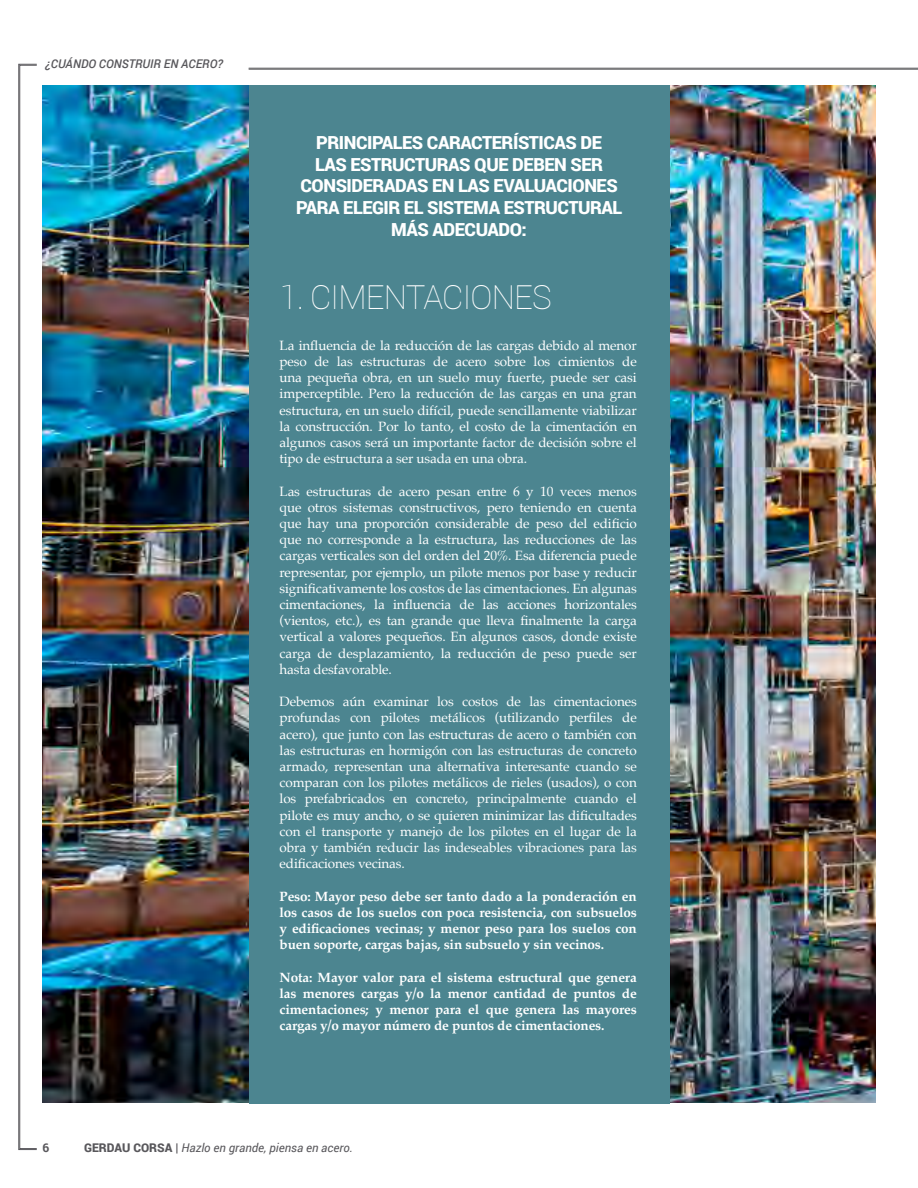
<style>
.page{position:relative;width:918px;height:1188px;background:#fff}
.page>*{position:absolute;margin:0;border:0;box-sizing:border-box;transform-origin:0 0}
.t1{font:100 33px "Roboto";letter-spacing:-.025em;color:#fff}
.t2{font:900 18px/21.6px "Roboto";letter-spacing:-.025em;color:#fff;text-align:center}
.t3{font:13.5px/16.2px "Palatino";letter-spacing:-.01em;color:#fff;text-align:justify}
.t4{font:700 13.5px/16.2px "Palatino";letter-spacing:-.01em;color:#fff;text-align:justify}
.t5{font:italic 12px "Roboto";color:#59585c}
.t6{font:italic 500 12px "Roboto";color:#59585c}
.t7{font:700 12px "Roboto";color:#59585c}
.s1{font-weight:900;font-style:normal}
</style>
<div class="page">
<hr style="left:249px;top:68px;width:669px;height:1px;background:#59585c">
<hr style="left:249px;top:69px;width:669px;height:1px;background:#59585c">
<svg style="left:18px;top:64px;width:19px;height:1086px"></svg>
<img style="left:43px;top:85px;width:832px;height:1018px">
<div style="left:249px;top:85px;width:420px;height:1018px;background:#4c8590"></div>
<p class="t6" style="left:45px;top:55px;width:179px">¿CUÁNDO CONSTRUIR EN ACERO?</p>
<h2 class="t2" style="left:296px;top:131px;width:328px">PRINCIPALES CARACTERÍSTICAS DE<br>LAS ESTRUCTURAS QUE DEBEN SER<br>CONSIDERADAS EN LAS EVALUACIONES<br>PARA ELEGIR EL SISTEMA ESTRUCTURAL<br>MÁS ADECUADO:</h2>
<h1 class="t1" style="left:280px;top:274px;width:274px">1. CIMENTACIONES</h1>
<p class="t3" style="left:280px;top:337px;width:359px">La influencia de la reducción de las cargas debido al menor peso de las estructuras de acero sobre los cimientos de una pequeña obra, en un suelo muy fuerte, puede ser casi imperceptible. Pero la reducción de las cargas en una gran estructura, en un suelo difícil, puede sencillamente viabilizar la construcción. Por lo tanto, el costo de la cimentación en algunos casos será un importante factor de decisión sobre el tipo de estructura a ser usada en una obra.</p>
<p class="t3" style="left:280px;top:483px;width:359px">Las estructuras de acero pesan entre 6 y 10 veces menos que otros sistemas constructivos, pero teniendo en cuenta que hay una proporción considerable de peso del edificio que no corresponde a la estructura, las reducciones de las cargas verticales son del orden del 20%. Esa diferencia puede representar, por ejemplo, un pilote menos por base y reducir significativamente los costos de las cimentaciones. En algunas cimentaciones, la influencia de las acciones horizontales (vientos, etc.), es tan grande que lleva finalmente la carga vertical a valores pequeños. En algunos casos, donde existe carga de desplazamiento, la reducción de peso puede ser hasta desfavorable.</p>
<p class="t3" style="left:280px;top:693px;width:359px">Debemos aún examinar los costos de las cimentaciones profundas con pilotes metálicos (utilizando perfiles de acero), que junto con las estructuras de acero o también con las estructuras en hormigón con las estructuras de concreto armado, representan una alternativa interesante cuando se comparan con los pilotes metálicos de rieles (usados), o con los prefabricados en concreto, principalmente cuando el pilote es muy ancho, o se quieren minimizar las dificultades con el transporte y manejo de los pilotes en el lugar de la obra y también reducir las indeseables vibraciones para las edificaciones vecinas.</p>
<p class="t4" style="left:280px;top:888px;width:359px">Peso: Mayor peso debe ser tanto dado a la ponderación en los casos de los suelos con poca resistencia, con subsuelos y edificaciones vecinas; y menor peso para los suelos con buen soporte, cargas bajas, sin subsuelo y sin vecinos.</p>
<p class="t4" style="left:280px;top:969px;width:359px">Nota: Mayor valor para el sistema estructural que genera las menores cargas y/o la menor cantidad de puntos de cimentaciones; y menor para el que genera las mayores cargas y/o mayor número de puntos de cimentaciones.</p>
<p class="t7" style="left:43px;top:1139px;width:8px">6</p>
<p class="t5" style="left:84px;top:1139px;width:270px"><span class="s1">GERDAU CORSA |</span> Hazlo en grande, piensa en acero.</p>
</div>
